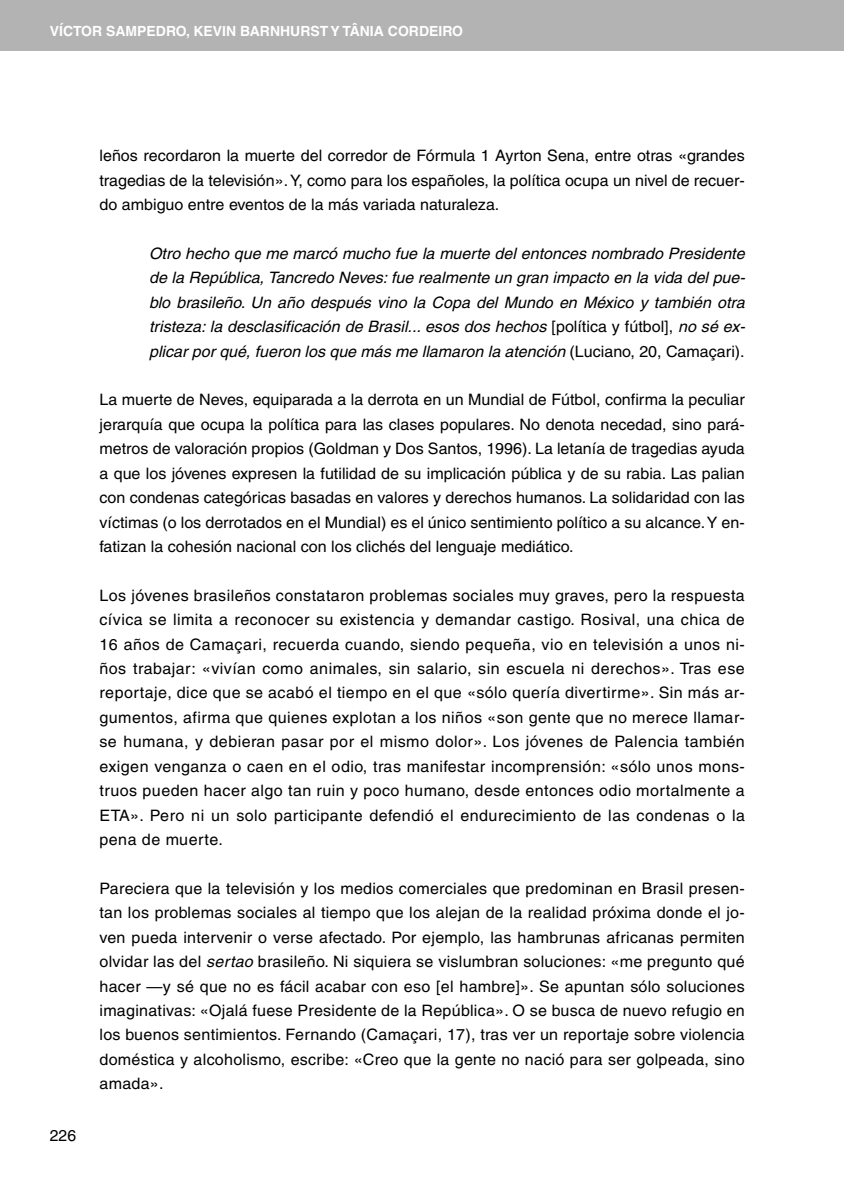
<style>
.page{position:relative;width:844px;height:1191px;background:#fff}
.page>*{position:absolute;margin:0;border:0;box-sizing:border-box;transform-origin:0 0}
.t1{font:15.75px/24.3px "Helvetica";color:#000;text-align:justify}
.t2{font:italic 15.75px/24.3px "Helvetica";color:#000;text-align:justify}
.t3{font:700 14px "Helvetica";color:#fff}
.s1{font-style:normal}
.s2{font-style:italic}
</style>
<div class="page">
<div style="left:0;top:0;width:843px;height:51px;background:#b3b3b3"></div>
<p class="t3" style="left:50px;top:26px;width:414px">VÍCTOR SAMPEDRO, KEVIN BARNHURST Y TÂNIA CORDEIRO</p>
<p class="t1" style="left:50px;top:1125px;width:28px">226</p>
<p class="t1" style="left:99px;top:145px;width:646px">leños recordaron la muerte del corredor de Fórmula 1 Ayrton Sena, entre otras «grandes tragedias de la televisión».Y, como para los españoles, la política ocupa un nivel de recuer&shy;do ambiguo entre eventos de la más variada naturaleza.</p>
<p class="t2" style="left:149px;top:243px;width:597px">Otro hecho que me marcó mucho fue la muerte del entonces nombrado Presidente de la República, Tancredo Neves: fue realmente un gran impacto en la vida del pue&shy;blo brasileño. Un año después vino la Copa del Mundo en México y también otra tristeza: la desclasificación de Brasil... esos dos hechos <span class="s1">[política y fútbol],</span> no sé ex&shy;plicar por qué, fueron los que más me llamaron la atención <span class="s1">(Luciano, 20, Camaçari).</span></p>
<p class="t1" style="left:99px;top:389px;width:646px">La muerte de Neves, equiparada a la derrota en un Mundial de Fútbol, confirma la peculiar jerarquía que ocupa la política para las clases populares. No denota necedad, sino pará&shy;metros de valoración propios (Goldman y Dos Santos, 1996). La letanía de tragedias ayuda a que los jóvenes expresen la futilidad de su implicación pública y de su rabia. Las palian con condenas categóricas basadas en valores y derechos humanos. La solidaridad con las víctimas (o los derrotados en el Mundial) es el único sentimiento político a su alcance.Y en&shy;fatizan la cohesión nacional con los clichés del lenguaje mediático.</p>
<p class="t1" style="left:99px;top:584px;width:647px">Los jóvenes brasileños constataron problemas sociales muy graves, pero la respuesta cívica se limita a reconocer su existencia y demandar castigo. Rosival, una chica de 16 años de Camaçari, recuerda cuando, siendo pequeña, vio en televisión a unos ni&shy;ños trabajar: «vivían como animales, sin salario, sin escuela ni derechos». Tras ese reportaje, dice que se acabó el tiempo en el que «sólo quería divertirme». Sin más ar&shy;gumentos, afirma que quienes explotan a los niños «son gente que no merece llamar&shy;se humana, y debieran pasar por el mismo dolor». Los jóvenes de Palencia también exigen venganza o caen en el odio, tras manifestar incomprensión: «sólo unos mons&shy;truos pueden hacer algo tan ruin y poco humano, desde entonces odio mortalmente a ETA». Pero ni un solo participante defendió el endurecimiento de las condenas o la pena de muerte.</p>
<p class="t1" style="left:99px;top:877px;width:646px">Pareciera que la televisión y los medios comerciales que predominan en Brasil presen&shy;tan los problemas sociales al tiempo que los alejan de la realidad próxima donde el jo&shy;ven pueda intervenir o verse afectado. Por ejemplo, las hambrunas africanas permiten olvidar las del <span class="s2">sertao</span> brasileño. Ni siquiera se vislumbran soluciones: «me pregunto qué hacer —y sé que no es fácil acabar con eso [el hambre]». Se apuntan sólo soluciones imaginativas: «Ojalá fuese Presidente de la República». O se busca de nuevo refugio en los buenos sentimientos. Fernando (Camaçari, 17), tras ver un reportaje sobre violencia doméstica y alcoholismo, escribe: «Creo que la gente no nació para ser golpeada, sino amada».</p>
</div>
